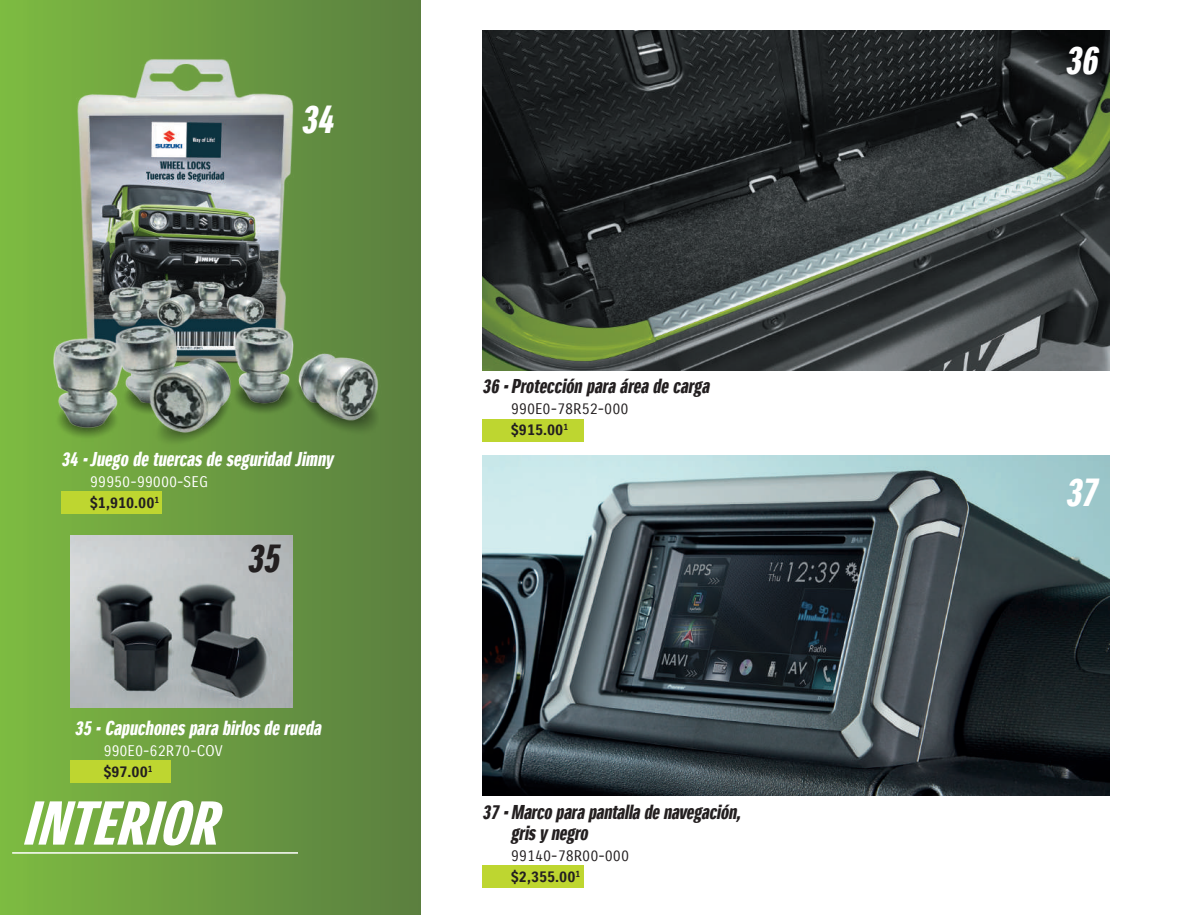
<style>
.page{position:relative;width:1191px;height:915px;background:#fff}
.page>*{position:absolute;margin:0;border:0;box-sizing:border-box;transform-origin:0 0}
.t1{font:italic 60px "Suzuki Headline";color:#fff}
.t2{font:italic 39px "Suzuki PRO Headline";color:#fff}
.t3{font:italic 39px "Suzuki PRO Headline";color:#231f20}
.t4{font:italic 19.5px/21px "Suzuki PRO Headline";color:#231f20}
.t5{font:italic 19.5px "Suzuki PRO Headline";color:#fff}
.t6{font:15px "Suzuki PRO Bold";color:#231f20}
.t7{font:15px "Suzuki PRO Regular";color:#231f20}
.t8{font:15px "Suzuki PRO Regular";color:#fff}
</style>
<div class="page">
<div style="left:0;top:0;width:421px;height:914px;background:linear-gradient(to right,#7eba41,#5a7e40)"></div>
<img style="left:482px;top:30px;width:627px;height:340px">
<img style="left:482px;top:455px;width:627px;height:340px">
<div style="left:482px;top:865px;width:102px;height:22px;background:#bed630"></div>
<div style="left:482px;top:419px;width:102px;height:22px;background:#bed630"></div>
<div style="left:61px;top:491px;width:101px;height:23px;background:#bed630"></div>
<img style="left:30px;top:51px;width:364px;height:400px">
<div style="left:70px;top:760px;width:101px;height:22px;background:#bed630"></div>
<img style="left:70px;top:535px;width:222px;height:172px">
<hr style="left:12px;top:851px;width:286px;height:2px;background:#fff">
<h2 class="t2" style="left:300px;top:96px;width:43px">34</h2>
<p class="t5" style="left:61px;top:447px;width:277px">34 •Juego detuercasdeseguridad Jimny</p>
<p class="t8" style="left:90px;top:472px;width:120px">99950-99000-SEG</p>
<p class="t6" style="left:90px;top:493px;width:71px">$1,910.00<sup>1</sup></p>
<h2 class="t3" style="left:246px;top:534px;width:43px">35</h2>
<p class="t5" style="left:75px;top:716px;width:252px">35 •Capuchonesparabirlosderueda</p>
<p class="t8" style="left:103px;top:741px;width:121px">990E0-62R70-COV</p>
<p class="t6" style="left:103px;top:762px;width:51px">$97.00<sup>1</sup></p>
<h1 class="t1" style="left:21px;top:788px;width:215px">INTERIOR</h1>
<p class="t4" style="left:482px;top:376px;width:233px">36 • Protección paraáreadecarga</p>
<p class="t7" style="left:511px;top:399px;width:119px">990E0-78R52-000</p>
<p class="t6" style="left:511px;top:420px;width:59px">$915.00<sup>1</sup></p>
<p class="t4" style="left:511px;top:801px;width:235px;text-indent:-29px">37 • Marcoparapantalladenavegación, grisynegro</p>
<p class="t7" style="left:511px;top:845px;width:120px">99140-78R00-000</p>
<p class="t6" style="left:511px;top:866px;width:71px">$2,355.00<sup>1</sup></p>
<h2 class="t2" style="left:1064px;top:36px;width:42px">36</h2>
<h2 class="t2" style="left:1064px;top:469px;width:42px">37</h2>
</div>
